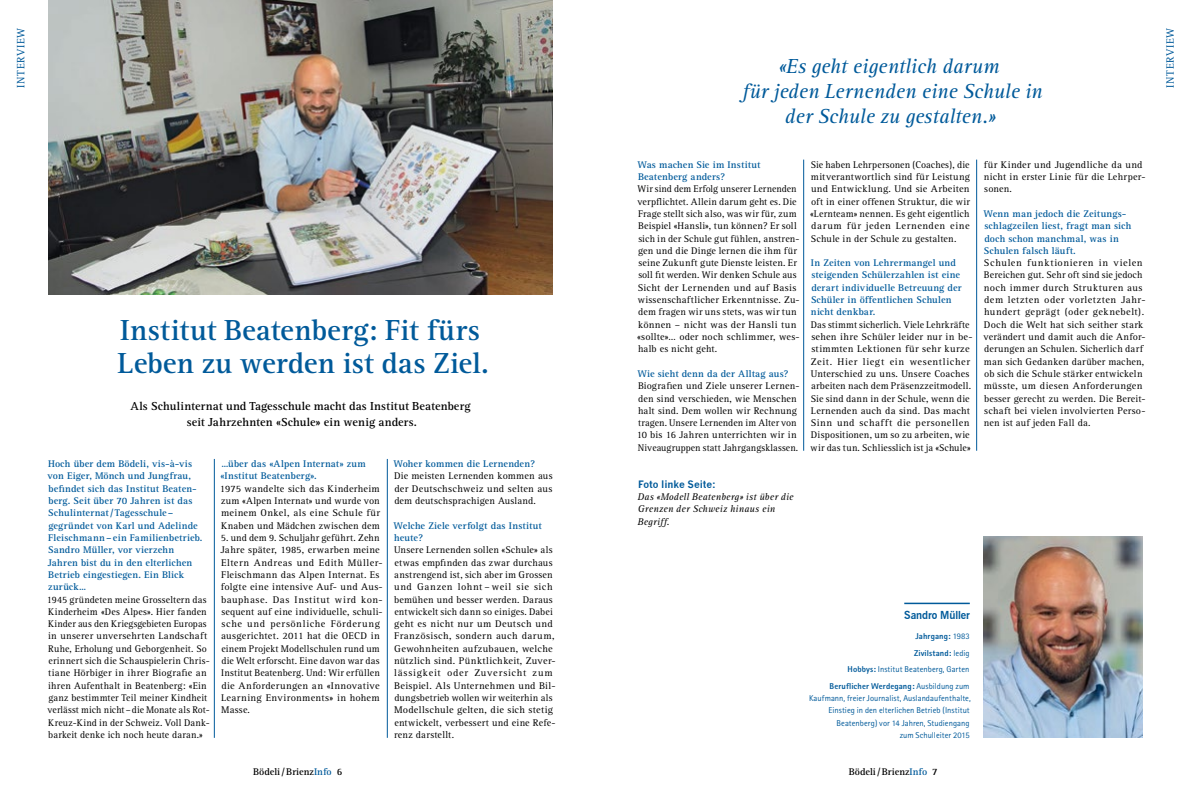
<style>
.page{position:relative;width:1191px;height:794px;background:#fff}
.page>*{position:absolute;margin:0;border:0;box-sizing:border-box;transform-origin:0 0}
.t1{font:700 30px/32.8px "Rotis Serif";color:#005a9a}
.t2{font:italic 21px/24.6px "Rotis Serif";letter-spacing:-.005em;color:#005a9a;text-align:center}
.t3{font:700 12px/16.4px "Rotis Serif";letter-spacing:.005em;color:#000;text-align:center}
.t4{font:11px "Rotis Serif";letter-spacing:.06em;color:#005a9a}
.t5{font:700 11px "News Gothic BT";letter-spacing:-.01em;color:#005a9a}
.t6{font:10px/12.3px "Rotis Serif";letter-spacing:.025em;color:#000}
.t7{font:700 10px/12.3px "Rotis Serif";letter-spacing:.015em;color:#005a9a}
.t8{font:italic 10px/12.3px "Rotis Serif";letter-spacing:.02em;color:#000}
.t9{font:700 10px "Rotis Serif";color:#000}
.t10{font:700 10px "News Gothic";letter-spacing:-.005em;color:#005a9a}
.t11{font:8.5px/12.3px "Rotis Sans Serif";letter-spacing:.005em;color:#005a9a;text-align:right}
.t12{font:800 8.5px/16.4px "Rotis Sans Serif";letter-spacing:.01em;color:#005a9a;text-align:right}
.s1{font-weight:400}
.s2{color:#005a9a}
</style>
<div class="page">
<img style="left:984px;top:537px;width:158px;height:201px">
<hr style="left:803px;top:160px;width:1px;height:291px;background:#005a9a">
<hr style="left:976px;top:160px;width:1px;height:291px;background:#005a9a">
<hr style="left:214px;top:459px;width:1px;height:279px;background:#005a9a">
<hr style="left:387px;top:459px;width:1px;height:279px;background:#005a9a">
<img style="left:48px;top:0;width:505px;height:295px">
<hr style="left:904px;top:602px;width:65px;height:2px;background:#005a9a">
<p class="t4" style="left:14px;top:88px;width:62px;rotate:-90deg">INTERVIEW</p>
<p class="t4" style="left:1164px;top:88px;width:62px;rotate:-90deg">INTERVIEW</p>
<h2 class="t2" style="left:742px;top:55px;width:302px">«Es geht eigentlich darum<br>für jeden Lernenden eine Schule in der Schule zu gestalten.»</h2>
<h1 class="t1" style="left:118px;top:314px;width:373px">Institut Beatenberg: Fit fürs<br>Leben zu werden ist das Ziel.</h1>
<p class="t3" style="left:130px;top:398px;width:342px">Als Schulinternat und Tagesschule macht das Institut Beatenberg seit Jahrzehnten «Schule» ein wenig anders.</p>
<p class="t7" style="left:48px;top:458px;width:156px">Hoch über dem Bödeli, vis-à-vis von Eiger, Mönch und Jungfrau, befindet sich das Institut Beaten&shy;berg. Seit über 70 Jahren ist das<br>Schulinternat/Tagesschule– gegründet von Karl und Adelinde<br>Fleischmann–ein Familienbetrieb.<br>Sandro Müller, vor vierzehn<br>Jahren bist du in den elterlichen<br>Betrieb eingestiegen. Ein Blick zurück…</p>
<p class="t6" style="left:47px;top:593px;width:164px">1945 gründeten meine Grosseltern das Kinderheim «Des Alpes». Hier fanden Kinder aus den Kriegsgebieten Europas in unserer unversehrten Landschaft Ruhe, Erholung und Geborgenheit. So erinnert sich die Schauspielerin Chris&shy;tiane Hörbiger in ihrer Biografie an ihren Aufenthalt in Beatenberg: «Ein ganz bestimmter Teil meiner Kindheit verlässt mich nicht–die Monate als Rot-Kreuz-Kind in der Schweiz. Voll Dank&shy;barkeit denke ich noch heute daran.»</p>
<p class="t7" style="left:220px;top:458px;width:147px">…über das «Alpen Internat» zum «Institut Beatenberg».</p>
<p class="t6" style="left:220px;top:482px;width:162px;text-align:justify">1975 wandelte sich das Kinderheim zum «Alpen Internat» und wurde von meinem Onkel, als eine Schule für Knaben und Mädchen zwischen dem</p>
<p class="t6" style="left:220px;top:532px;width:164px">5. und dem 9. Schuljahr geführt. Zehn Jahre später, 1985, erwarben meine Eltern Andreas und Edith Müller-Fleischmann das Alpen Internat. Es folgte eine intensive Auf- und Aus&shy;bauphase. Das Institut wird kon&shy;sequent auf eine individuelle, schuli&shy;sche und persönliche Förderung ausgerichtet. 2011 hat die OECD in einem Projekt Modellschulen rund um die Welt erforscht. Eine davon war das Institut Beatenberg. Und: Wir erfüllen die Anforderungen an «Innovative Learning Environments» in hohem Masse.</p>
<p class="t7" style="left:393px;top:458px;width:143px">Woher kommen die Lernenden?</p>
<p class="t6" style="left:394px;top:470px;width:160px;text-align:justify">Die meisten Lernenden kommen aus der Deutschschweiz und selten aus dem deutschsprachigen Ausland.</p>
<p class="t7" style="left:393px;top:519px;width:150px">Welche Ziele verfolgt das Institut heute?</p>
<p class="t6" style="left:394px;top:544px;width:163px">Unsere Lernenden sollen «Schule» als etwas empfinden das zwar durchaus anstrengend ist, sich aber im Grossen und Ganzen lohnt – weil sie sich bemühen und besser werden. Daraus entwickelt sich dann so einiges. Dabei geht es nicht nur um Deutsch und Französisch, sondern auch darum, Gewohnheiten aufzubauen, welche nützlich sind. Pünktlichkeit, Zuver&shy;lässigkeit oder Zuversicht zum Beispiel. Als Unternehmen und Bil&shy;dungsbetrieb wollen wir weiterhin als Modellschule gelten, die sich stetig entwickelt, verbessert und eine Refe&shy;renz darstellt.</p>
<p class="t7" style="left:637px;top:158px;width:125px">Was machen Sie im Institut<br>Beatenberg anders?</p>
<p class="t6" style="left:637px;top:183px;width:164px">Wir sind dem Erfolg unserer Lernenden verpflichtet. Allein darum geht es. Die Frage stellt sich also, was wir für, zum Beispiel «Hansli», tun können? Er soll sich in der Schule gut fühlen, anstren&shy;gen und die Dinge lernen die ihm für seine Zukunft gute Dienste leisten. Er soll fit werden. Wir denken Schule aus Sicht der Lernenden und auf Basis wissenschaftlicher Erkenntnisse. Zu&shy;dem fragen wir uns stets, was wir tun können – nicht was der Hansli tun «sollte»… oder noch schlimmer, wes&shy;halb es nicht geht.</p>
<p class="t7" style="left:637px;top:368px;width:153px">Wie sieht denn da der Alltag aus?</p>
<p class="t6" style="left:637px;top:380px;width:164px">Biografien und Ziele unserer Lernen&shy;den sind verschieden, wie Menschen halt sind. Dem wollen wir Rechnung tragen. Unsere Lernenden im Alter von 10 bis 16 Jahren unterrichten wir in Niveaugruppen statt Jahrgangsklassen.</p>
<p class="t10" style="left:638px;top:478px;width:79px">Foto linke Seite:</p>
<p class="t8" style="left:637px;top:491px;width:157px">Das «Modell Beatenberg» ist über die<br>Grenzen der Schweiz hinaus ein<br>Begriff.</p>
<p class="t6" style="left:810px;top:159px;width:161px;text-align:justify">Sie haben Lehrpersonen (Coaches), die mitverantwortlich sind für Leistung und Entwicklung. Und sie Arbeiten oft in einer offenen Struktur, die wir «Lernteam» nennen. Es geht eigentlich darum für jeden Lernenden eine Schule in der Schule zu gestalten.</p>
<p class="t7" style="left:811px;top:257px;width:152px">In Zeiten von Lehrermangel und steigenden Schülerzahlen ist eine derart individuelle Betreuung der<br>Schüler in öffentlichen Schulen nicht denkbar.</p>
<p class="t6" style="left:810px;top:318px;width:163px">Das stimmt sicherlich. Viele Lehrkräfte sehen ihre Schüler leider nur in be&shy;stimmten Lektionen für sehr kurze Zeit. Hier liegt ein wesentlicher Unterschied zu uns. Unsere Coaches arbeiten nach dem Präsenzzeitmodell.<br>Sie sind dann in der Schule, wenn die Lernenden auch da sind. Das macht Sinn und schafft die personellen Dispositionen, um so zu arbeiten, wie wir das tun. Schliesslich ist ja «Schule»</p>
<p class="t6" style="left:983px;top:159px;width:163px">für Kinder und Jugendliche da und nicht in erster Linie für die Lehrper&shy;sonen.</p>
<p class="t7" style="left:983px;top:208px;width:149px">Wenn man jedoch die Zeitungs&shy;schlagzeilen liest, fragt man sich doch schon manchmal, was in<br>Schulen falsch läuft.</p>
<p class="t6" style="left:983px;top:257px;width:164px">Schulen funktionieren in vielen Bereichen gut. Sehr oft sind sie jedoch noch immer durch Strukturen aus dem letzten oder vorletzten Jahr&shy;hundert geprägt (oder geknebelt).<br>Doch die Welt hat sich seither stark verändert und damit auch die Anfor&shy;derungen an Schulen. Sicherlich darf man sich Gedanken darüber machen, ob sich die Schule stärker entwickeln müsste, um diesen Anforderungen besser gerecht zu werden. Die Bereit&shy;schaft bei vielen involvierten Perso&shy;nen ist auf jeden Fall da.</p>
<p class="t5" style="left:904px;top:608px;width:67px">Sandro Müller</p>
<p class="t12" style="left:829px;top:628px;width:142px">Jahrgang: <span class="s1">1983<br></span>Zivilstand: <span class="s1">ledig<br></span>Hobbys: <span class="s1">Institut Beatenberg, Garten<br></span>Beruflicher Werdegang: <span class="s1">Ausbildung zum</span></p>
<p class="t11" style="left:809px;top:692px;width:163px">Kaufmann, freier Journalist, Auslandaufenthalte, Einstieg in den elterlichen Betrieb (Institut Beatenberg) vor 14 Jahren, Studiengang<br>zum Schulleiter 2015</p>
<p class="t9" style="left:253px;top:765px;width:91px">Bödeli/Brienz<span class="s2">Info</span> 6</p>
<p class="t9" style="left:848px;top:765px;width:91px">Bödeli/Brienz<span class="s2">Info</span> 7</p>
</div>
